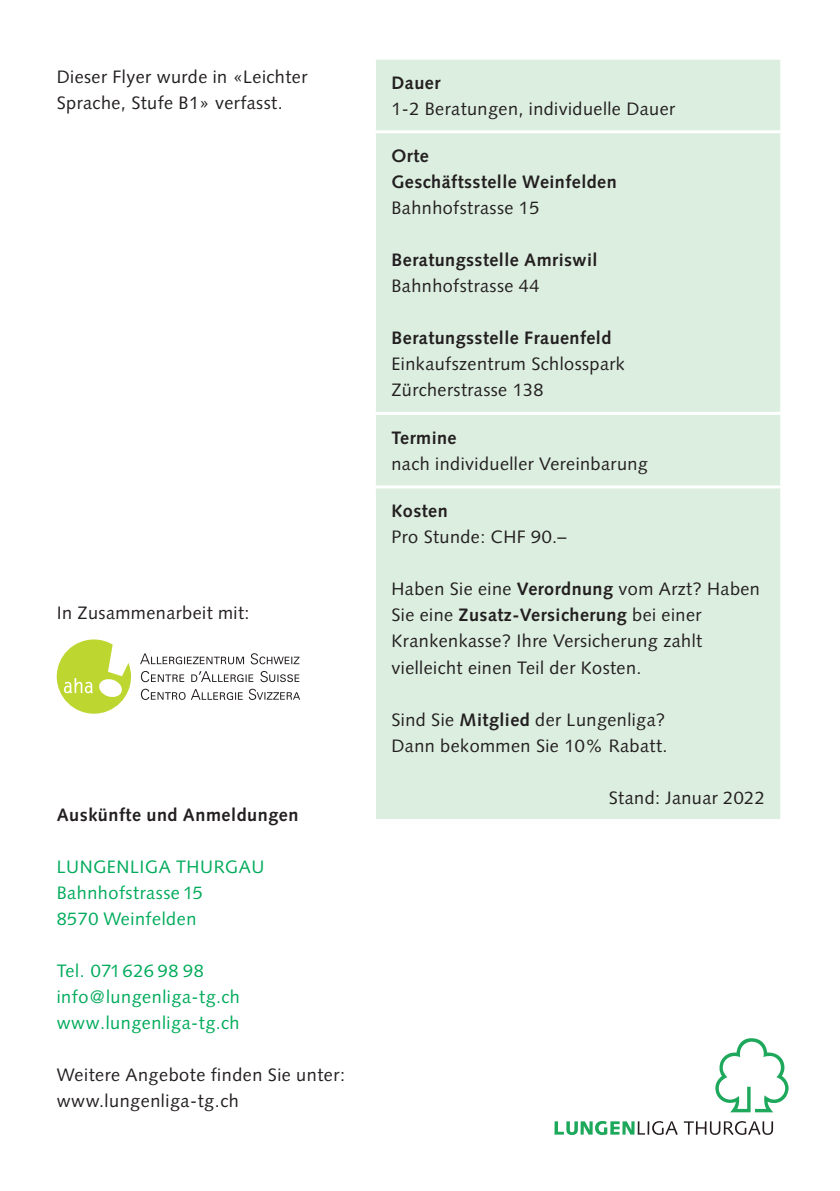
<style>
.page{position:relative;width:840px;height:1191px;background:#fff}
.page>*{position:absolute;margin:0;border:0;box-sizing:border-box;transform-origin:0 0}
.Laufschrift{font:18px/26px "Syntax LT Std";letter-spacing:.025em;color:#231f20}
.Laufschrift-2{font:18px/26px "Syntax LT Std";letter-spacing:.03em;color:#00ab5b}
.Laufschrift-3{font:700 18px "Syntax LT Std";letter-spacing:.025em;color:#231f20}
.Untertitel{font:18px "Syntax LT Std";letter-spacing:.025em;color:#231f20}
.Untertitel-2{font:700 18px "Syntax LT Std";letter-spacing:.025em;color:#231f20}
.s1{font-weight:700}
</style>
<div class="page">
<div style="left:376px;top:60px;width:403px;height:759px;background:#dceee0"></div>
<hr style="left:373px;top:130px;width:409px;height:3px;background:#fff">
<hr style="left:373px;top:412px;width:409px;height:3px;background:#fff">
<hr style="left:373px;top:485px;width:409px;height:3px;background:#fff">
<svg style="left:715px;top:1038px;width:73px;height:74px"></svg>
<svg style="left:554px;top:1121px;width:123px;height:14px"></svg>
<svg style="left:683px;top:1121px;width:89px;height:14px"></svg>
<svg style="left:140px;top:653px;width:160px;height:47px"></svg>
<svg style="left:57px;top:639px;width:74px;height:74px"></svg>
<p class="Laufschrift" style="left:57px;top:64px;width:252px">Dieser Flyer wurde in «Leichter<br>Sprache, Stufe B1» verfasst.</p>
<p class="Laufschrift" style="left:57px;top:599px;width:194px">In Zusammenarbeit mit:</p>
<p class="Laufschrift-3" style="left:57px;top:804px;width:243px">Auskünfte und Anmeldungen</p>
<p class="Laufschrift-2" style="left:57px;top:854px;width:209px">LUNGENLIGA THURGAU</p>
<p class="Laufschrift-2" style="left:57px;top:880px;width:148px">Bahnhofstrasse 15</p>
<p class="Laufschrift-2" style="left:57px;top:906px;width:141px">8570 Weinfelden</p>
<p class="Laufschrift-2" style="left:57px;top:958px;width:185px">Tel. 071 626 98 98 info@lungenliga-tg.ch</p>
<p class="Laufschrift-2" style="left:57px;top:1010px;width:184px">www.lungenliga-tg.ch</p>
<p class="Laufschrift" style="left:57px;top:1062px;width:289px">Weitere Angebote finden Sie unter:</p>
<p class="Laufschrift" style="left:57px;top:1088px;width:183px">www.lungenliga-tg.ch</p>
<p class="Untertitel-2" style="left:391px;top:72px;width:50px">Dauer</p>
<p class="Untertitel" style="left:391px;top:98px;width:285px">1-2 Beratungen, individuelle Dauer</p>
<p class="Untertitel-2" style="left:391px;top:146px;width:39px">Orte</p>
<p class="Laufschrift-3" style="left:391px;top:172px;width:227px">Geschäftsstelle Weinfelden</p>
<p class="Laufschrift" style="left:391px;top:195px;width:149px">Bahnhofstrasse 15</p>
<p class="Laufschrift-3" style="left:391px;top:250px;width:207px">Beratungsstelle Amriswil</p>
<p class="Laufschrift" style="left:391px;top:273px;width:149px">Bahnhofstrasse 44</p>
<p class="Laufschrift-3" style="left:391px;top:328px;width:221px">Beratungsstelle Frauenfeld</p>
<p class="Laufschrift" style="left:391px;top:351px;width:235px">Einkaufszentrum Schlosspark</p>
<p class="Laufschrift" style="left:391px;top:377px;width:153px">Zürcherstrasse 138</p>
<p class="Untertitel-2" style="left:391px;top:427px;width:67px">Termine</p>
<p class="Laufschrift" style="left:391px;top:451px;width:258px">nach individueller Vereinbarung</p>
<p class="Untertitel-2" style="left:391px;top:501px;width:58px">Kosten</p>
<p class="Laufschrift" style="left:391px;top:524px;width:176px">Pro Stunde: CHF 90.–</p>
<p class="Laufschrift" style="left:391px;top:576px;width:370px">Haben Sie eine <span class="s1">Verordnung</span> vom Arzt? Haben Sie eine <span class="s1">Zusatz-Versicherung</span> bei einer Krankenkasse? Ihre Versicherung zahlt vielleicht einen Teil der Kosten.</p>
<p class="Laufschrift" style="left:391px;top:706px;width:275px">Sind Sie <span class="s1">Mitglied</span> der Lungenliga?</p>
<p class="Laufschrift" style="left:391px;top:732px;width:277px">Dann bekommen Sie 10% Rabatt.</p>
<p class="Laufschrift" style="left:608px;top:784px;width:157px">Stand: Januar 2022</p>
</div>
